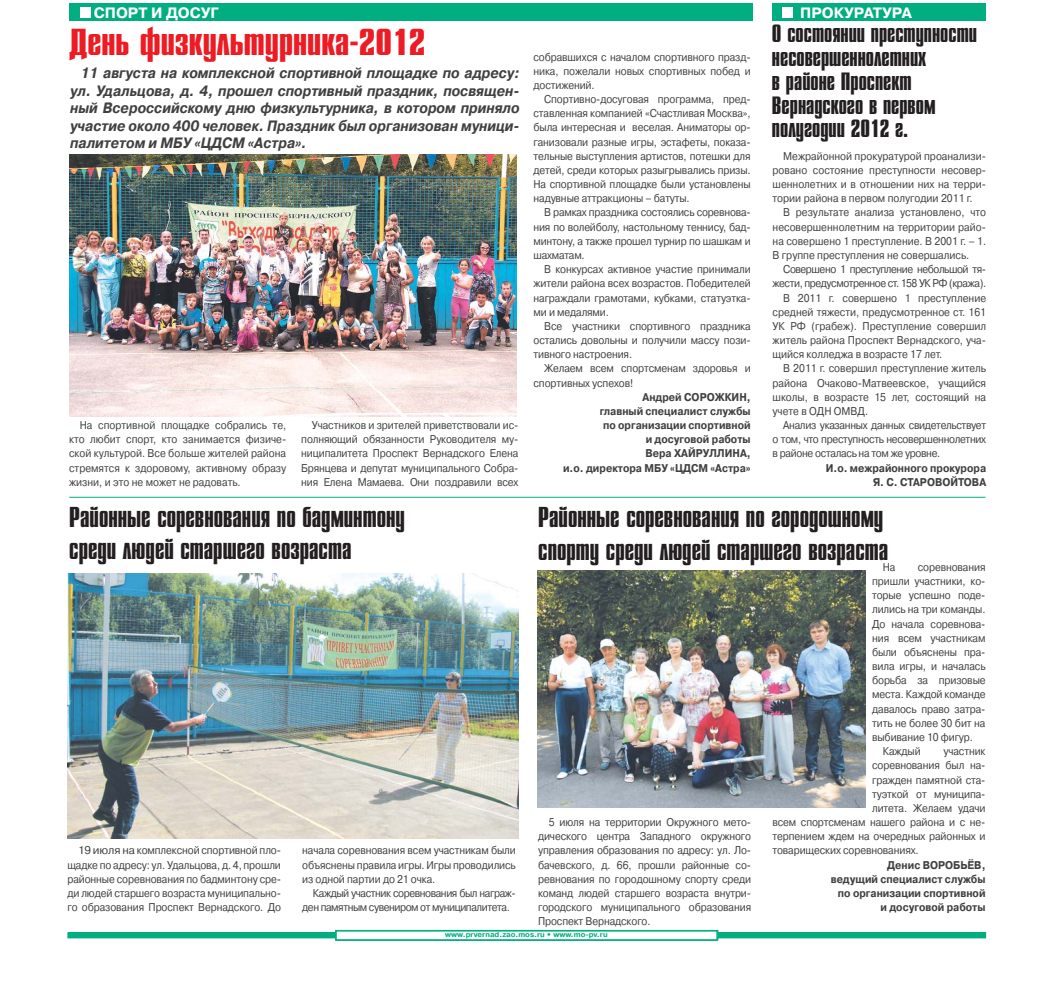
<style>
.page{position:relative;width:1053px;height:994px;background:#fff}
.page>*{position:absolute;margin:0;border:0;box-sizing:border-box;transform-origin:0 0}
.t1{font:37.5px "Star C";color:#ed1c24;scale:1.15 1}
.t2{font:28.75px/32.5px "Star C";color:#231f20}
.t3{font:25px/23.8px "Star C";color:#231f20}
.t4{font:italic 700 15px/17.5px "Pragmatica C";color:#404041;text-align:justify;scale:.9 1}
.t5{font:700 15px "Pragmatica C";color:#fff}
.t6{font:11.25px/14.1px "Pragmatica C";letter-spacing:-.01em;color:#404041;text-align:justify;scale:.9 1}
.t7{font:700 11.25px/14.1px "Pragmatica C";color:#404041;text-align:right;scale:.9 1}
.t8{font:11.25px/14.1px "Pragmatica C";letter-spacing:-.01em;color:#404041;text-align:justify}
.t9{font:11.25px/14.1px "Pragmatica C";letter-spacing:-.04em;color:#404041;scale:.9 1}
.t10{font:11.25px "Pragmatica C";letter-spacing:-.03em;color:#404041;scale:.9 1}
.t11{font:700 7.5px "Pragmatica C";color:#00ae7f}
</style>
<div class="page">
<div style="left:68px;top:932px;width:917px;height:6px;background:#00ae7f"></div>
<div style="left:336px;top:930px;width:381px;height:10px;background:#fff"></div>
<div style="left:335px;top:930px;width:382px;height:11px;border:1px solid #00ae7f"></div>
<div style="left:69px;top:3px;width:683px;height:18px;background:#00ae7f"></div>
<div style="left:80px;top:7px;width:10px;height:11px;background:#fff"></div>
<div style="left:772px;top:3px;width:213px;height:18px;background:#00ae7f"></div>
<div style="left:782px;top:7px;width:11px;height:11px;background:#fff"></div>
<img style="left:70px;top:154px;width:446px;height:262px">
<hr style="left:69px;top:497px;width:916px;height:1px;background:#00ae7f">
<img style="left:67px;top:573px;width:451px;height:266px">
<img style="left:537px;top:570px;width:328px;height:237px">
<h3 class="t5" style="left:94px;top:7px;width:126px">СПОРТ И ДОСУГ</h3>
<h1 class="t1" style="left:69px;top:20px;width:311px">День физкультурника-2012</h1>
<p class="t4" style="left:70px;top:64px;width:501px;text-indent:11px">11 августа на комплексной спортивной площадке по адресу: ул. Удальцова, д. 4, прошел спортивный праздник, посвящен&shy;ный Всероссийскому дню физкультурника, в котором приняло участие около 400 человек. Праздник был организован муници&shy;палитетом и МБУ «ЦДСМ «Астра».</p>
<p class="t6" style="left:69px;top:419px;width:243px;text-indent:11px">На спортивной площадке собрались те, кто любит спорт, кто занимается физиче&shy;ской культурой. Все больше жителей района стремятся к здоровому, активному образу жизни, и это не может не радовать.</p>
<p class="t6" style="left:301px;top:419px;width:243px;text-indent:11px">Участников и зрителей приветствовали ис&shy;полняющий обязанности Руководителя му&shy;ниципалитета Проспект Вернадского Елена Брянцева и депутат муниципального Собра&shy;ния Елена Мамаева. Они поздравили всех</p>
<h2 class="t2" style="left:69px;top:501px;width:337px">Районные соревнования по бадминтону среди людей старшего возраста</h2>
<p class="t8" style="left:67px;top:844px;width:215px;text-indent:11px">19 июля на комплексной спортивной пло&shy;щадке по адресу: ул. Удальцова, д. 4, прошли районные соревнования по бадминтону сре&shy;ди людей старшего возраста муниципально&shy;го образования Проспект Вернадского. До</p>
<p class="t6" style="left:302px;top:844px;width:239px">начала соревнования всем участникам были объяснены правила игры. Игры проводились из одной партии до 21 очка.</p>
<p class="t9" style="left:302px;top:887px;width:239px;text-indent:11px">Каждый участник соревнования был награж&shy;ден памятным сувениром от муниципалитета.</p>
<p class="t6" style="left:533px;top:51px;width:243px">собравшихся с началом спортивного празд&shy;ника, пожелали новых спортивных побед и достижений.</p>
<p class="t6" style="left:533px;top:93px;width:243px;text-indent:11px">Спортивно-досуговая программа, пред&shy;ставленная компанией «Счастливая Москва», была интересная и веселая. Аниматоры ор&shy;ганизовали разные игры, эстафеты, показа&shy;тельные выступления артистов, потешки для детей, среди которых разыгрывались призы.<br>На спортивной площадке были установлены надувные аттракционы – батуты.</p>
<p class="t6" style="left:533px;top:207px;width:243px;text-indent:11px">В рамках праздника состоялись соревнова&shy;ния по волейболу, настольному теннису, бад&shy;минтону, а также прошел турнир по шашкам и шахматам.</p>
<p class="t6" style="left:533px;top:263px;width:243px;text-indent:11px">В конкурсах активное участие принимали жители района всех возрастов. Победителей награждали грамотами, кубками, статуэтка&shy;ми и медалями.</p>
<p class="t6" style="left:533px;top:320px;width:243px;text-indent:11px">Все участники спортивного праздника остались довольны и получили массу пози&shy;тивного настроения.</p>
<p class="t6" style="left:533px;top:363px;width:243px;text-indent:11px">Желаем всем спортсменам здоровья и спортивных успехов!</p>
<p class="t7" style="left:563px;top:391px;width:210px">Андрей СОРОЖКИН,<br>главный специалист службы<br>по организации спортивной<br>и досуговой работы<br>Вера ХАЙРУЛЛИНА,<br>и.о. директора МБУ «ЦДСМ «Астра»</p>
<h3 class="t5" style="left:800px;top:7px;width:113px">ПРОКУРАТУРА</h3>
<h3 class="t3" style="left:772px;top:22px;width:206px">О состоянии преступности несовершеннолетних<br>в районе Проспект<br>Вернадского в первом полугодии 2012 г.</h3>
<p class="t6" style="left:772px;top:150px;width:239px;text-indent:11px">Межрайонной прокуратурой проанализи&shy;ровано состояние преступности несовер&shy;шеннолетних и в отношении них на терри&shy;тории района в первом полугодии 2011 г.</p>
<p class="t6" style="left:772px;top:207px;width:239px;text-indent:11px">В результате анализа установлено, что несовершеннолетним на территории райо&shy;на совершено 1 преступление. В 2001 г. – 1.<br>В группе преступления не совершались.</p>
<p class="t9" style="left:783px;top:263px;width:227px">Совершено 1 преступление небольшой тя-</p>
<p class="t9" style="left:772px;top:278px;width:239px">жести, предусмотренное ст. 158 УК РФ (кража).</p>
<p class="t6" style="left:783px;top:292px;width:227px">В 2011 г. совершено 1 преступление</p>
<p class="t6" style="left:772px;top:306px;width:239px">средней тяжести, предусмотренное ст. 161</p>
<p class="t6" style="left:772px;top:320px;width:239px">УК РФ (грабеж). Преступление совершил</p>
<p class="t6" style="left:772px;top:334px;width:239px">житель района Проспект Вернадского, уча-</p>
<p class="t6" style="left:772px;top:348px;width:190px">щийся колледжа в возрасте 17 лет.</p>
<p class="t6" style="left:783px;top:363px;width:227px">В 2011 г. совершил преступление житель</p>
<p class="t6" style="left:772px;top:377px;width:239px">района Очаково-Матвеевское, учащийся</p>
<p class="t6" style="left:772px;top:391px;width:239px">школы, в возрасте 15 лет, состоящий на</p>
<p class="t6" style="left:772px;top:405px;width:108px">учете в ОДН ОМВД.</p>
<p class="t10" style="left:783px;top:421px;width:227px">Анализ указанных данных свидетельствует</p>
<p class="t10" style="left:772px;top:435px;width:239px">о том, что преступность несовершеннолетних</p>
<p class="t10" style="left:772px;top:449px;width:188px">в районе осталась на том же уровне.</p>
<p class="t7" style="left:825px;top:462px;width:180px">И.о. межрайонного прокурора<br>Я. С. СТАРОВОЙТОВА</p>
<h2 class="t2" style="left:538px;top:501px;width:351px">Районные соревнования по городошному спорту среди людей старшего возраста</h2>
<p class="t6" style="left:882px;top:561px;width:16px">На</p>
<p class="t6" style="left:917px;top:561px;width:77px">соревнования</p>
<p class="t6" style="left:872px;top:575px;width:127px">пришли участники, ко-</p>
<p class="t6" style="left:872px;top:589px;width:127px">торые успешно поде-</p>
<p class="t6" style="left:872px;top:604px;width:127px">лились на три команды.</p>
<p class="t6" style="left:872px;top:618px;width:127px">До начала соревнова-</p>
<p class="t6" style="left:872px;top:632px;width:127px">ния всем участникам</p>
<p class="t6" style="left:872px;top:646px;width:127px">были объяснены пра-</p>
<p class="t6" style="left:872px;top:660px;width:127px">вила игры, и началась</p>
<p class="t6" style="left:872px;top:674px;width:127px">борьба за призовые</p>
<p class="t6" style="left:872px;top:689px;width:127px">места. Каждой команде</p>
<p class="t6" style="left:872px;top:703px;width:127px">давалось право затра-</p>
<p class="t6" style="left:872px;top:717px;width:127px">тить не более 30 бит на</p>
<p class="t6" style="left:872px;top:731px;width:114px">выбивание 10 фигур.</p>
<p class="t6" style="left:882px;top:745px;width:44px">Каждый</p>
<p class="t6" style="left:943px;top:745px;width:48px">участник</p>
<p class="t6" style="left:872px;top:759px;width:127px">соревнования был на-</p>
<p class="t6" style="left:872px;top:774px;width:127px">гражден памятной ста-</p>
<p class="t6" style="left:872px;top:788px;width:127px">туэткой от муниципа-</p>
<p class="t6" style="left:872px;top:802px;width:127px">литета. Желаем удачи</p>
<p class="t6" style="left:772px;top:816px;width:238px">всем спортсменам нашего района и с не-</p>
<p class="t6" style="left:772px;top:830px;width:238px">терпением ждем на очередных районных и</p>
<p class="t6" style="left:772px;top:844px;width:164px">товарищеских соревнованиях.</p>
<p class="t7" style="left:830px;top:859px;width:173px">Денис ВОРОБЬЁВ,<br>ведущий специалист службы по организации спортивной и досуговой работы</p>
<p class="t6" style="left:538px;top:816px;width:238px;text-indent:11px">5 июля на территории Окружного мето&shy;дического центра Западного окружного управления образования по адресу: ул. Ло&shy;бачевского, д. 66, прошли районные со&shy;ревнования по городошному спорту среди команд людей старшего возраста внутри&shy;городского муниципального образования Проспект Вернадского.</p>
<p class="t11" style="left:445px;top:932px;width:164px">www.prvernad.zao.mos.ru • www.mo-pv.ru</p>
</div>
